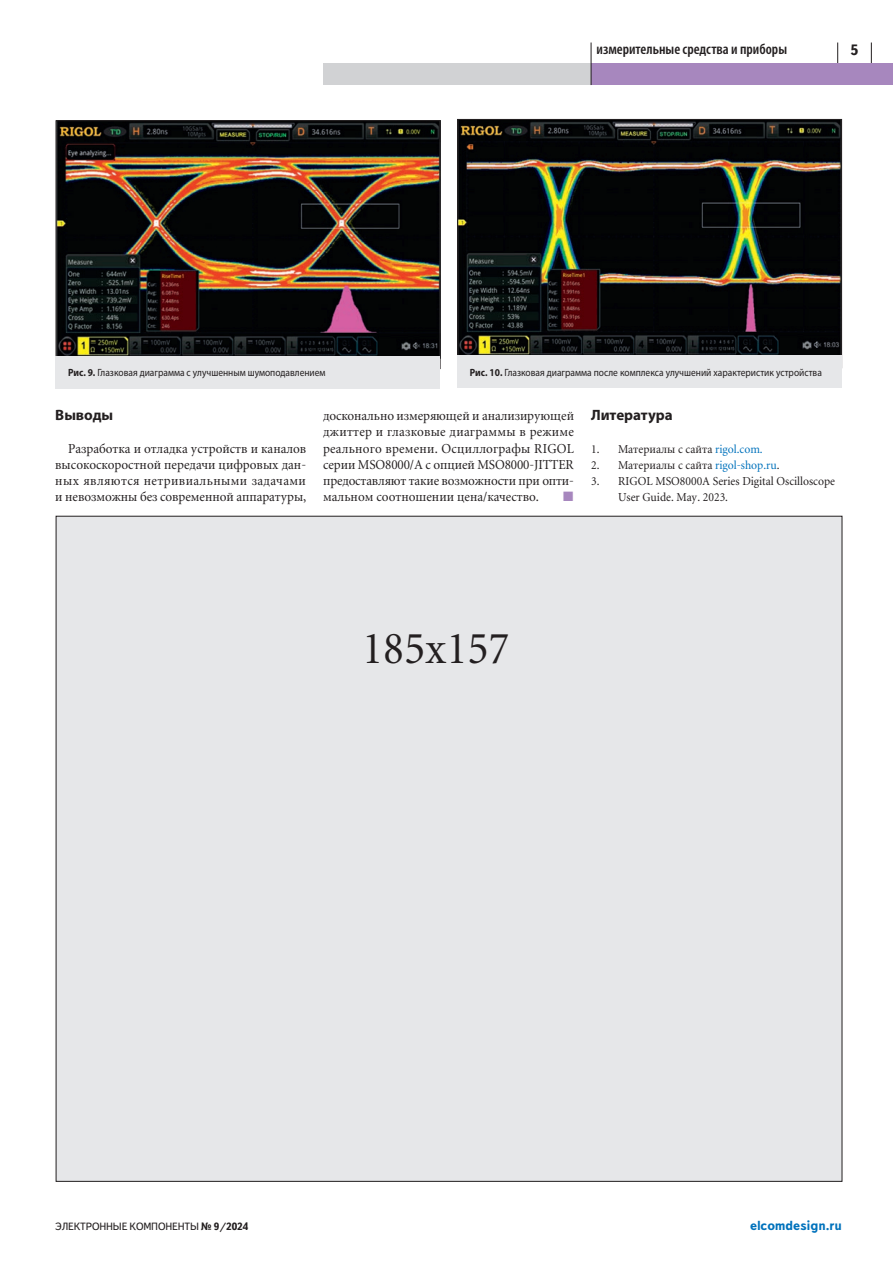
<style>
.page{position:relative;width:893px;height:1263px;background:#fff}
.page>*{position:absolute;margin:0;border:0;box-sizing:border-box;transform-origin:0 0}
.t1{font:45px "Miniature";color:#231f20;scale:.95 1}
.t2{font:600 condensed 15px "Myriad Pro";color:#231f20}
.t3{font:700 15px "Myriad Pro";color:#231f20}
.t4{font:700 15px "Text Book C";color:#231f20}
.t5{font:13.5px/16.2px "Miniature";letter-spacing:-.005em;color:#231f20;text-align:justify;scale:.95 1}
.t6{font:700 13.5px "Text Book C";letter-spacing:-.015em;color:#0072bc}
.t7{font:13.5px "Zapf Dingbats";color:#a787be}
.t8{font:12px/16.2px "Miniature";color:#231f20;scale:.95 1}
.t9{font:10.5px "Myriad Pro";color:#231f20;scale:.9 1}
.t10{font:10.5px "Text Book C";letter-spacing:-.015em;color:#231f20}
.s1{font-weight:700}
.s2{color:#0072bc}
</style>
<div class="page">
<svg style="left:837px;top:43px;width:1px;height:21px"></svg>
<svg style="left:871px;top:43px;width:1px;height:21px"></svg>
<div style="left:591px;top:64px;width:302px;height:21px;background:#a787be"></div>
<div style="left:323px;top:64px;width:268px;height:21px;background:#d1d2d4"></div>
<hr style="left:591px;top:43px;width:1px;height:42px;background:#231f20">
<img style="left:58px;top:122px;width:380px;height:234px">
<img style="left:459px;top:121px;width:381px;height:234px">
<div style="left:55px;top:356px;width:385px;height:32px;background:#e6e7e9"></div>
<div style="left:457px;top:355px;width:385px;height:33px;background:#e6e7e9"></div>
<div style="left:56px;top:516px;width:786px;height:665px;background:#e6e7e9"></div>
<p class="t2" style="left:596px;top:40px;width:192px">измерительные средства и приборы</p>
<p class="t4" style="left:850px;top:41px;width:9px">5</p>
<p class="t9" style="left:68px;top:366px;width:288px"><span class="s1">Рис. 9.</span> Глазковая диаграмма с улучшенным шумоподавлением</p>
<p class="t9" style="left:470px;top:366px;width:393px"><span class="s1">Рис. 10.</span> Глазковая диаграмма после комплекса улучшений характеристик устройства</p>
<p class="t3" style="left:55px;top:405px;width:59px">Выводы</p>
<p class="t5" style="left:55px;top:441px;width:266px;text-indent:13px">Разработка и отладка устройств и каналов высокоскоростной передачи цифровых дан‑ ных являются нетривиальными задачами и невозможны без современной аппаратуры,</p>
<p class="t5" style="left:323px;top:408px;width:266px">досконально измеряющей и анализирующей джиттер и глазковые диаграммы в режиме реального времени. Осциллографы RIGOL серии MSO8000/A c опцией MSO8000‑JITTER предоставляют такие возможности при опти‑ мальном соотношении цена/качество.</p>
<p class="t7" style="left:563px;top:490px;width:12px">■</p>
<p class="t3" style="left:591px;top:405px;width:83px">Литература</p>
<p class="t8" style="left:591px;top:441px;width:182px">1. Материалы с сайта <span class="s2">rigol.com.</span></p>
<p class="t8" style="left:591px;top:457px;width:200px">2. Материалы с сайта <span class="s2">rigol-shop.ru</span>.</p>
<p class="t8" style="left:618px;top:474px;width:230px;text-indent:-27px">3. RIGOL MSO8000A Series Digital Oscilloscope<br>User Guide. May. 2023.</p>
<h1 class="t1" style="left:362px;top:627px;width:156px">185x157</h1>
<p class="t10" style="left:55px;top:1221px;width:194px">электронные компоненты <span class="s1">№ 9/2024</span></p>
<p class="t6" style="left:750px;top:1218px;width:93px">elcomdesign.ru</p>
</div>
